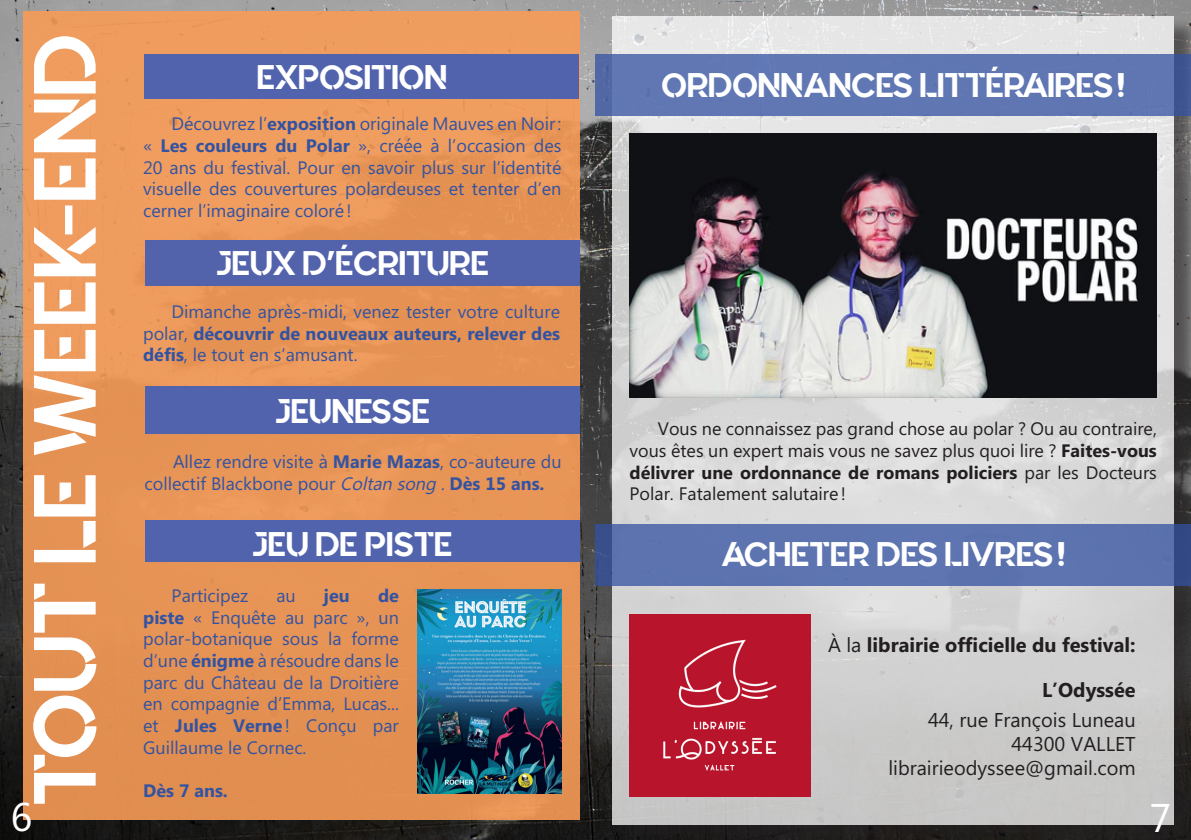
<style>
.page{position:relative;width:1191px;height:840px;background:#fff}
.page>*{position:absolute;margin:0;border:0;box-sizing:border-box;transform-origin:0 0}
.t1{font:88px "Quantify";color:#fff}
.t2{font:40px "Microsoft Phags Pa";color:#fff}
.t3{font:34px "Quantify";color:#fff}
.t4{font:20px/24px "Microsoft Phags Pa";color:#231f20;text-align:right}
.t5{font:700 20px "Microsoft Phags Pa";color:#231f20}
.t6{font:18px/21.6px "Microsoft Phags Pa";color:#3353a2;text-align:justify}
.t7{font:18px/21.6px "Microsoft Phags Pa";color:#231f20;text-align:justify}
.t8{font:700 18px "Microsoft Phags Pa";color:#3353a2}
.s1{font-weight:700}
.s2{font-style:italic}
.s3{font-weight:400}
</style>
<div class="page">
<img style="left:0;top:0;width:1191px;height:839px">
<div style="left:616px;top:17px;width:575px;height:822px;background:#231f20;opacity:.75"></div>
<svg style="left:612px;top:16px;width:562px;height:807px;background:#d5d4d4"></svg>
<div style="left:23px;top:11px;width:556px;height:808px;background:#e69456"></div>
<div style="left:595px;top:54px;width:596px;height:61px;background:#5f77b3"></div>
<img style="left:629px;top:133px;width:528px;height:264px">
<img style="left:629px;top:614px;width:181px;height:181px">
<div style="left:595px;top:524px;width:596px;height:62px;background:#5c73b0"></div>
<div style="left:145px;top:54px;width:434px;height:44px;background:#5263ae"></div>
<img style="left:417px;top:589px;width:144px;height:203px">
<div style="left:145px;top:240px;width:434px;height:46px;background:#5263ac"></div>
<div style="left:145px;top:386px;width:434px;height:47px;background:#5263ae"></div>
<div style="left:145px;top:520px;width:434px;height:42px;background:#5263ae"></div>
<h1 class="t1" style="left:15px;top:805px;width:773px;rotate:-90deg">TOUT LE WEEK-END</h1>
<h3 class="t3" style="left:257px;top:58px;width:192px">EXPOSITION</h3>
<h3 class="t3" style="left:661px;top:66px;width:465px">ORDONNANCES LITTÉRAIRES!</h3>
<p class="t6" style="left:143px;top:112px;width:420px;text-indent:28px">Découvrez l’<span class="s1">exposition</span> originale Mauves en Noir: « <span class="s1">Les couleurs du Polar</span> », créée à l’occasion des 20 ans du festival. Pour en savoir plus sur l’identité visuelle des couvertures polardeuses et tenter d’en cerner l’imaginaire coloré!</p>
<h3 class="t3" style="left:216px;top:244px;width:274px">JEUX D’ÉCRITURE</h3>
<p class="t6" style="left:143px;top:300px;width:418px;text-indent:28px">Dimanche après-midi, venez tester votre culture polar, <span class="s1">découvrir de nouveaux auteurs, relever des défis</span>, le tout en s’amusant.</p>
<h3 class="t3" style="left:275px;top:391px;width:156px">JEUNESSE</h3>
<p class="t7" style="left:629px;top:417px;width:529px;text-indent:28px">Vous ne connaissez pas grand chose au polar ? Ou au contraire, vous êtes un expert mais vous ne savez plus quoi lire ? <span class="s1">Faites-vous délivrer une ordonnance de romans policiers</span> par les Docteurs Polar. Fatalement salutaire!</p>
<p class="t6" style="left:145px;top:450px;width:418px;text-indent:28px">Allez rendre visite à <span class="s1">Marie Mazas</span>, co-auteure du collectif Blackbone pour <span class="s2">Coltan song .</span><span class="s1">Dès 15 ans.</span></p>
<h3 class="t3" style="left:252px;top:524px;width:202px">JEU DE PISTE</h3>
<h3 class="t3" style="left:721px;top:534px;width:345px">ACHETER DES LIVRES!</h3>
<p class="t6" style="left:143px;top:583px;width:257px;text-indent:235px"><span class="s1">de piste</span> « Enquête au parc », un polar-botanique sous la forme d’une <span class="s1">énigme</span> à résoudre dans le parc du Château de la Droitière en compagnie d’Emma, Lucas... et <span class="s1">Jules Verne</span>! Conçu par Guillaume le Cornec.</p>
<p class="t8" style="left:143px;top:777px;width:86px">Dès 7 ans.</p>
<p class="t6" style="left:172px;top:583px;width:78px">Participez</p>
<p class="t6" style="left:276px;top:583px;width:21px">au</p>
<p class="t8" style="left:324px;top:582px;width:27px">jeu</p>
<p class="t5" style="left:828px;top:630px;width:309px"><span class="s3">À la</span> librairie officielle du festival:</p>
<p class="t5" style="left:1042px;top:675px;width:95px">L’Odyssée</p>
<p class="t4" style="left:888px;top:706px;width:249px">44, rue François Luneau<br>44300 VALLET librairieodyssee@gmail.com</p>
<h2 class="t2" style="left:11px;top:788px;width:23px">6</h2>
<h2 class="t2" style="left:1149px;top:789px;width:23px">7</h2>
</div>
